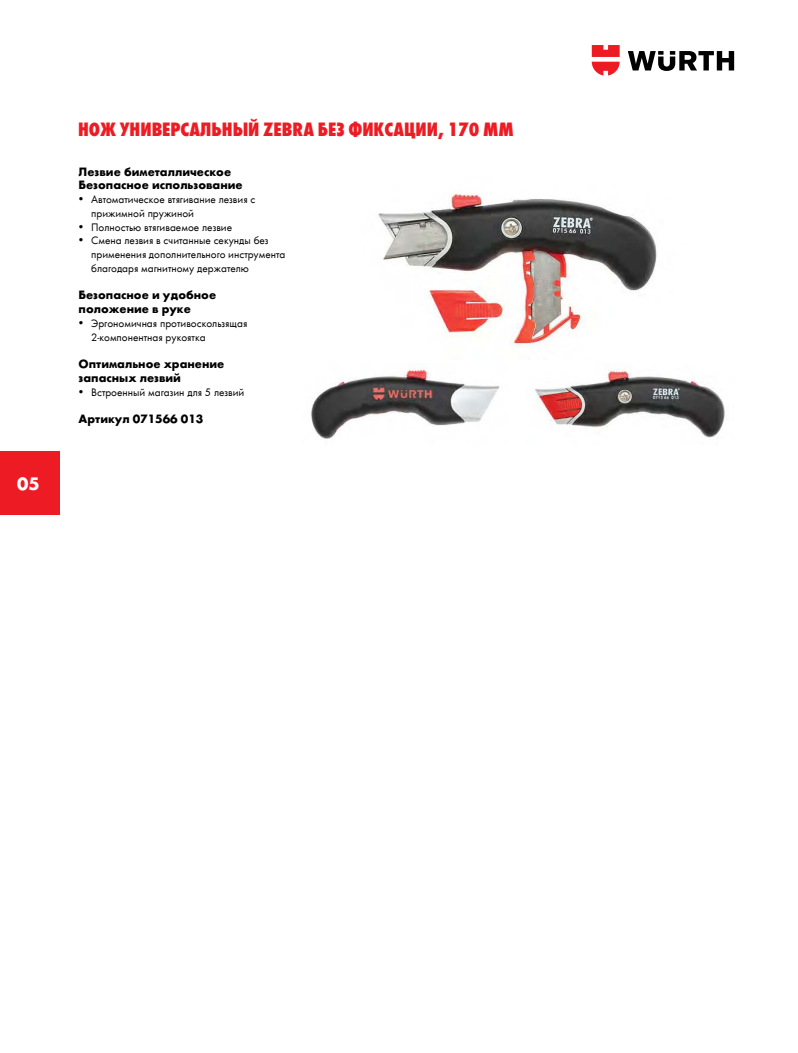
<style>
.page{position:relative;width:798px;height:1053px;background:#fff}
.page>*{position:absolute;margin:0;border:0;box-sizing:border-box;transform-origin:0 0}
.t1{font:20px "Wuerth Extra Bold Cond Caps";color:#ed1c24}
.t2{font:700 18.75px "Wuerth";color:#fff}
.t3{font:700 12.5px/13.8px "Wuerth";color:#000}
.t4{font:11.25px/13.8px "Wuerth";color:#000}
</style>
<div class="page">
<img style="left:535px;top:368px;width:190px;height:70px">
<img style="left:378px;top:193px;width:279px;height:154px">
<img style="left:311px;top:365px;width:189px;height:74px">
<svg style="left:627px;top:51px;width:106px;height:20px"></svg>
<svg style="left:591px;top:45px;width:28px;height:30px"></svg>
<div style="left:0;top:450px;width:59px;height:64px;background:#ed1c24"></div>
<h2 class="t2" style="left:17px;top:472px;width:24px">05</h2>
<h1 class="t1" style="left:78px;top:116px;width:437px">НОЖ УНИВЕРСАЛЬНЫЙ ZEBRA БЕЗ ФИКСАЦИИ, 170 ММ</h1>
<p class="t3" style="left:79px;top:163px;width:165px">Лезвие биметаллическое<br>Безопасное использование</p>
<p class="t4" style="left:91px;top:192px;width:166px;text-indent:-12px">• Автоматическое втягивание лезвия с прижимной пружиной</p>
<p class="t4" style="left:79px;top:219px;width:155px">• Полностью втягиваемое лезвие</p>
<p class="t4" style="left:91px;top:233px;width:196px;text-indent:-12px">• Смена лезвия в считанные секунды без применения дополнительного инструмента благодаря магнитному держателю</p>
<p class="t3" style="left:79px;top:287px;width:139px">Безопасное и удобное положение в руке</p>
<p class="t4" style="left:91px;top:316px;width:158px;text-indent:-12px">• Эргономичная противоскользящая<br>2-компонентная рукоятка</p>
<p class="t3" style="left:79px;top:356px;width:147px">Оптимальное хранение запасных лезвий</p>
<p class="t4" style="left:79px;top:384px;width:167px">• Встроенный магазин для 5 лезвий</p>
<p class="t3" style="left:79px;top:411px;width:126px">Артикул 071566 013</p>
</div>
